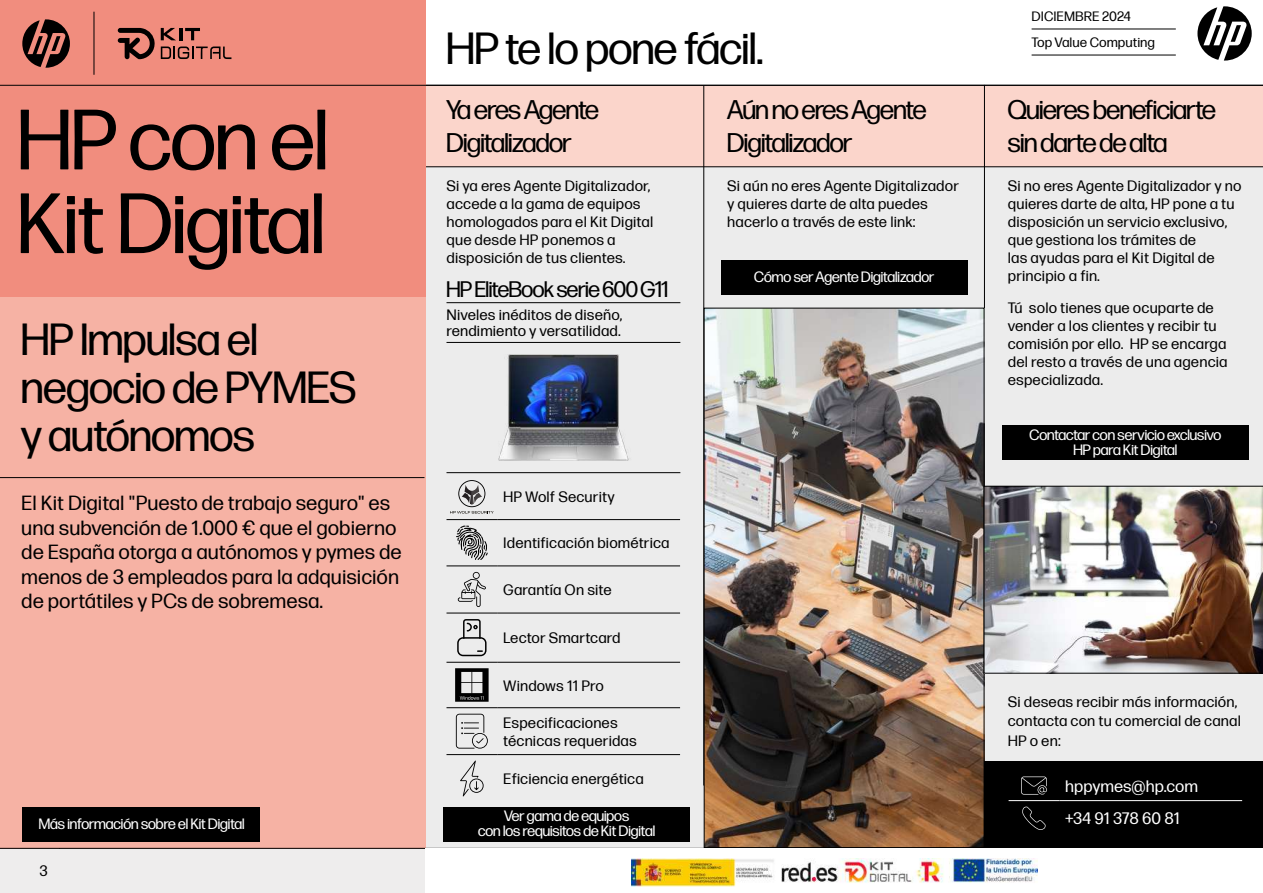
<style>
.page{position:relative;width:1263px;height:893px;background:#fff}
.page>*{position:absolute;margin:0;border:0;box-sizing:border-box;transform-origin:0 0}
.t1{font:85.35px/83.7px "Forma DJR Display";color:#000}
.t2{font:45px/48px "Forma DJR Display";color:#000}
.t3{font:27px/32.4px "Forma DJR Display";letter-spacing:-.02em;color:#000}
.t4{font:22.5px "Forma DJR Display";letter-spacing:-.02em;color:#000}
.t5{font:20.4px/24.5px "Forma DJR Micro";color:#000}
.t6{font:16.5px "Forma DJR Micro";color:#fff}
.t7{font:15px/18px "Forma DJR Micro";letter-spacing:.01em;color:#000}
.t8{font:15px/15px "Forma DJR Display";color:#fff;text-align:center}
.t9{font:13.5px/26.1px "Forma DJR Micro";color:#000}
</style>
<div class="page">
<div style="left:425px;top:167px;width:838px;height:681px;background:#ececec"></div>
<div style="left:425px;top:86px;width:838px;height:81px;background:#fbd5cb"></div>
<div style="left:0;top:91px;width:425px;height:802px;background:#f6b2a4"></div>
<div style="left:0;top:0;width:425px;height:297px;background:#f18d7e"></div>
<hr style="left:0;top:477px;width:424px;height:1px;background:#000">
<hr style="left:0;top:85px;width:1263px;height:1px;background:#000">
<hr style="left:703px;top:86px;width:1px;height:699px;background:#000">
<hr style="left:984px;top:85px;width:1px;height:700px;background:#000">
<div style="left:443px;top:807px;width:247px;height:35px;background:#000"></div>
<img style="left:706px;top:310px;width:276px;height:536px">
<div style="left:704px;top:308px;width:280px;height:540px;border:1px solid #000"></div>
<img style="left:984px;top:486px;width:279px;height:188px">
<hr style="left:446px;top:519px;width:51px;height:1px;background:#000">
<hr style="left:497px;top:519px;width:183px;height:1px;background:#000">
<hr style="left:446px;top:565px;width:51px;height:1px;background:#000">
<hr style="left:497px;top:565px;width:183px;height:1px;background:#000">
<hr style="left:446px;top:613px;width:51px;height:1px;background:#000">
<hr style="left:497px;top:613px;width:183px;height:1px;background:#000">
<hr style="left:446px;top:662px;width:51px;height:1px;background:#000">
<hr style="left:497px;top:662px;width:183px;height:1px;background:#000">
<hr style="left:446px;top:707px;width:51px;height:1px;background:#000">
<hr style="left:497px;top:707px;width:183px;height:1px;background:#000">
<hr style="left:446px;top:754px;width:51px;height:1px;background:#000">
<hr style="left:497px;top:754px;width:183px;height:1px;background:#000">
<svg style="left:450px;top:480px;width:44px;height:34px"></svg>
<svg style="left:456px;top:525px;width:32px;height:35px"></svg>
<svg style="left:458px;top:572px;width:28px;height:35px"></svg>
<svg style="left:457px;top:619px;width:29px;height:40px"></svg>
<svg style="left:455px;top:668px;width:34px;height:34px"></svg>
<svg style="left:456px;top:714px;width:32px;height:35px"></svg>
<svg style="left:460px;top:760px;width:24px;height:36px"></svg>
<hr style="left:446px;top:302px;width:234px;height:1px;background:#000">
<hr style="left:446px;top:342px;width:234px;height:1px;background:#000">
<hr style="left:446px;top:472px;width:234px;height:1px;background:#000">
<img style="left:492px;top:354px;width:142px;height:107px">
<div style="left:721px;top:260px;width:246px;height:35px;background:#000"></div>
<div style="left:1002px;top:425px;width:247px;height:35px;background:#000"></div>
<div style="left:22px;top:807px;width:237px;height:35px;background:#000"></div>
<div style="left:985px;top:762px;width:278px;height:86px;background:#000"></div>
<hr style="left:1008px;top:800px;width:51px;height:1px;background:#fff">
<hr style="left:1059px;top:800px;width:183px;height:1px;background:#fff">
<svg style="left:1021px;top:776px;width:26px;height:19px"></svg>
<svg style="left:1022px;top:807px;width:24px;height:23px"></svg>
<svg style="left:22px;top:19px;width:48px;height:49px"></svg>
<svg style="left:118px;top:28px;width:37px;height:31px"></svg>
<svg style="left:161px;top:28px;width:39px;height:12px"></svg>
<svg style="left:161px;top:46px;width:70px;height:13px"></svg>
<hr style="left:93px;top:12px;width:1px;height:63px;background:#000">
<svg style="left:1197px;top:6px;width:55px;height:55px"></svg>
<hr style="left:1031px;top:29px;width:145px;height:1px;background:#000">
<hr style="left:1031px;top:55px;width:145px;height:1px;background:#000">
<div style="left:0;top:849px;width:1263px;height:44px;background:#eeeded"></div>
<hr style="left:0;top:848px;width:1263px;height:1px;background:#000">
<div style="left:425px;top:849px;width:838px;height:44px;background:#fff"></div>
<img style="left:632px;top:859px;width:405px;height:27px">
<h1 class="t1" style="left:18px;top:93px;width:312px">HP con el<br>Kit Digital</h1>
<h2 class="t2" style="left:21px;top:312px;width:336px">HP Impulsa el negocio de PYMES y autónomos</h2>
<h3 class="t5" style="left:21px;top:490px;width:382px">El Kit Digital "Puesto de trabajo seguro" es una subvención de 1.000 € que el gobierno de España otorga a autónomos y pymes de menos de 3 empleados para la adquisición de portátiles y PCs de sobremesa.</h3>
<p class="t8" style="left:39px;top:815px;width:207px">Más información sobre el Kit Digital</p>
<p class="t7" style="left:40px;top:861px;width:10px">3</p>
<h2 class="t2" style="left:446px;top:21px;width:318px">HP te lo pone fácil.</h2>
<h3 class="t3" style="left:446px;top:92px;width:154px">Ya eres Agente<br>Digitalizador</h3>
<p class="t7" style="left:446px;top:176px;width:208px">Si ya eres Agente Digitalizador, accede a la gama de equipos homologados para el Kit Digital que desde HP ponemos a disposición de tus clientes.</p>
<h3 class="t4" style="left:446px;top:273px;width:223px">HP EliteBook serie 600 G11</h3>
<p class="t7" style="left:446px;top:305px;width:177px;line-height:16.5px">Niveles inéditos de diseño, rendimiento y versatilidad.</p>
<h3 class="t3" style="left:727px;top:92px;width:201px">Aún no eres Agente<br>Digitalizador</h3>
<p class="t7" style="left:727px;top:176px;width:233px">Si aún no eres Agente Digitalizador y quieres darte de alta puedes hacerlo a través de este link:</p>
<p class="t8" style="left:754px;top:268px;width:182px">Cómo ser Agente Digitalizador</p>
<p class="t7" style="left:503px;top:487px;width:113px">HP Wolf Security</p>
<p class="t7" style="left:503px;top:533px;width:168px">Identificación biométrica</p>
<p class="t7" style="left:503px;top:580px;width:110px">Garantía On site</p>
<p class="t7" style="left:503px;top:628px;width:119px">Lector Smartcard</p>
<p class="t7" style="left:503px;top:675px;width:102px">Windows 11 Pro</p>
<p class="t7" style="left:503px;top:712px;width:135px">Especificaciones técnicas requeridas</p>
<p class="t7" style="left:503px;top:769px;width:142px">Eficiencia energética</p>
<p class="t9" style="left:1031px;top:2px;width:125px">DICIEMBRE 2024<br>Top Value Computing</p>
<h3 class="t3" style="left:1008px;top:92px;width:210px">Quieres beneficiarte sin darte de alta</h3>
<p class="t7" style="left:1008px;top:176px;width:235px">Si no eres Agente Digitalizador y no quieres darte de alta, HP pone a tu disposición un servicio exclusivo, que gestiona los trámites de<br>las ayudas para el Kit Digital de principio a fin.</p>
<p class="t7" style="left:1008px;top:298px;width:221px">Tú solo tienes que ocuparte de vender a los clientes y recibir tu comisión por ello. HP se encarga del resto a través de una agencia especializada.</p>
<p class="t8" style="left:1029px;top:426px;width:193px">Contactar con servicio exclusivo<br>HP para Kit Digital</p>
<p class="t7" style="left:1008px;top:691px;width:235px;line-height:19.5px">Si deseas recibir más información, contacta con tu comercial de canal<br>HP o en:</p>
<p class="t6" style="left:1065px;top:774px;width:134px">hppymes@hp.com</p>
<p class="t8" style="left:504px;top:807px;width:126px">Ver gama de equipos</p>
<p class="t6" style="left:1065px;top:807px;width:116px">+34 91 378 60 81</p>
<p class="t8" style="left:478px;top:822px;width:179px">con los requisitos de Kit Digital</p>
</div>
